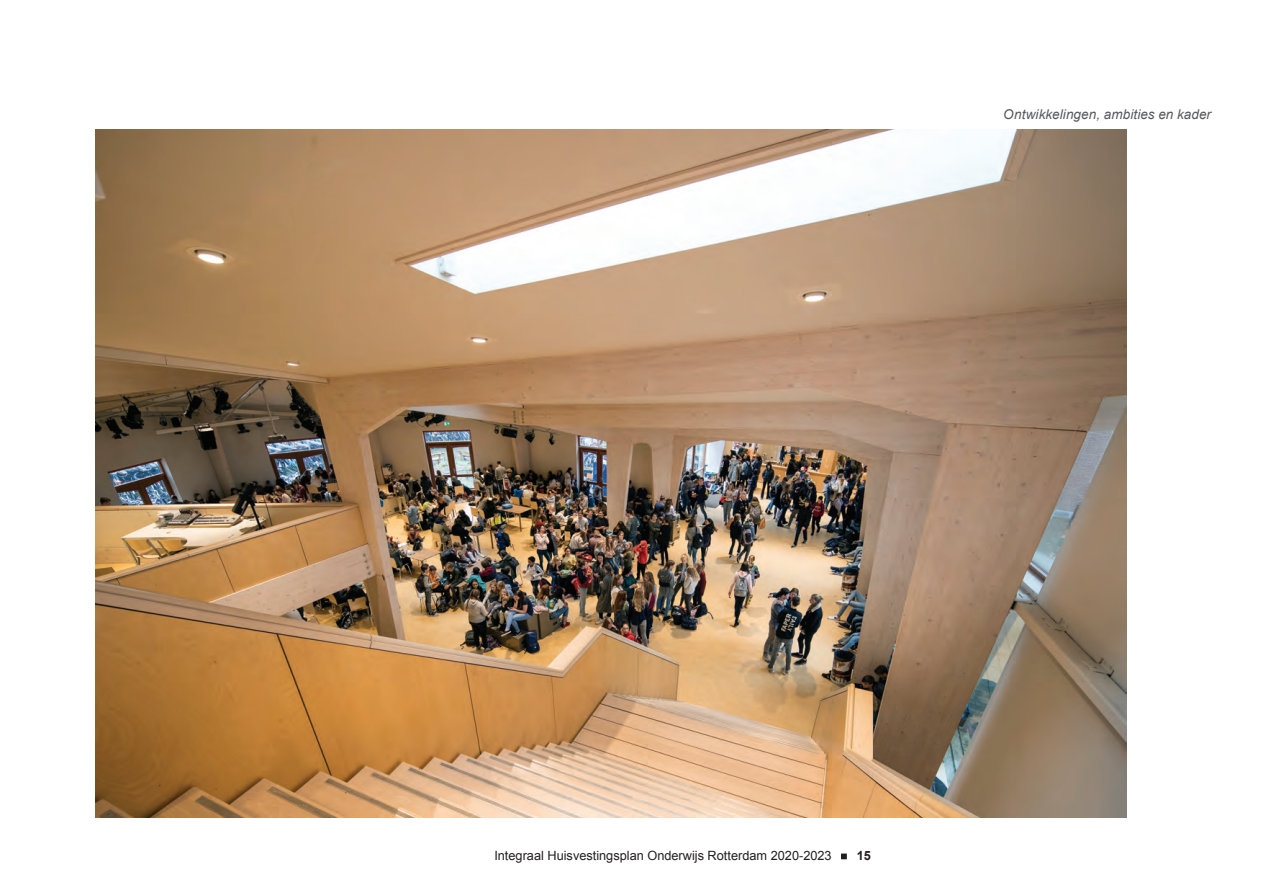
<style>
.page{position:relative;width:1263px;height:893px;background:#fff}
.page>*{position:absolute;margin:0;border:0;box-sizing:border-box;transform-origin:0 0}
.t1{font:italic 13.5px "Arial";letter-spacing:.005em;color:#57585a}
.t2{font:12.75px "Arial";color:#231f20}
.t3{font:700 12.75px "Arial";color:#231f20}
</style>
<div class="page">
<svg style="left:841px;top:853px;width:6px;height:6px"></svg>
<img style="left:96px;top:130px;width:1031px;height:687px">
<p class="t1" style="left:1003px;top:105px;width:209px">Ontwikkelingen, ambities en kader</p>
<p class="t2" style="left:494px;top:847px;width:339px">Integraal Huisvestingsplan Onderwijs Rotterdam 2020-2023</p>
<p class="t3" style="left:857px;top:847px;width:16px">15</p>
</div>
